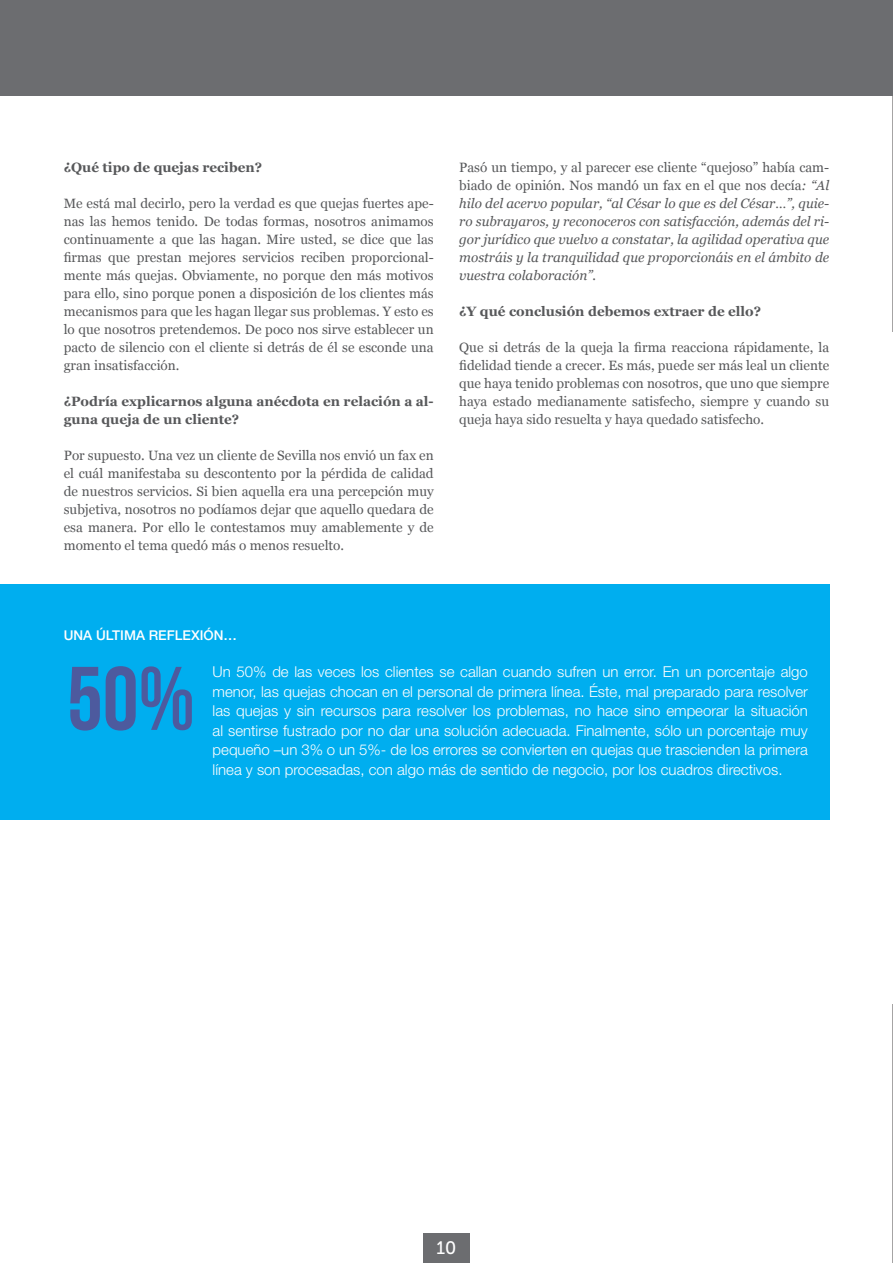
<style>
.page{position:relative;width:893px;height:1263px;background:#fff}
.page>*{position:absolute;margin:0;border:0;box-sizing:border-box;transform-origin:0 0}
.Art-apartat-1{font:90px "Bebas Neue";color:#4d5a9e}
.t1{font:18px "Museo Slab 500";color:#fff}
.Cuerpo{font:300 15px/19.5px "Helvetica Neue LT Std";color:#fff;text-align:justify}
.Entrevista{font:13.5px/18px "Georgia";color:#57585a;text-align:justify}
.Entrevista-2{font:italic 13.5px/18px "Georgia";color:#57585a;text-align:justify}
.Entrevista-3{font:700 13.5px/18px "Georgia";color:#57585a}
.Cuerpo-2{font:500 13.5px "Helvetica Neue LT Std";color:#fff}
.s1{font-style:normal}
</style>
<div class="page">
<div style="left:423px;top:1233px;width:47px;height:30px;background:#6c6d70"></div>
<svg style="left:892px;top:96px;width:1px;height:1167px"></svg>
<div style="left:784px;top:332px;width:109px;height:671px;background:#fff"></div>
<div style="left:0;top:0;width:893px;height:96px;background:#6c6d70"></div>
<div style="left:0;top:584px;width:829px;height:236px;background:#00aeef"></div>
<h2 class="Entrevista-3" style="left:64px;top:157px;width:200px">¿Qué tipo de quejas reciben?</h2>
<h2 class="Entrevista" style="left:64px;top:194px;width:371px">Me está mal decirlo, pero la verdad es que quejas fuertes ape&shy;nas las hemos tenido. De todas formas, nosotros animamos continuamente a que las hagan. Mire usted, se dice que las firmas que prestan mejores servicios reciben proporcional&shy;mente más quejas. Obviamente, no porque den más motivos para ello, sino porque ponen a disposición de los clientes más mecanismos para que les hagan llegar sus problemas. Y esto es lo que nosotros pretendemos. De poco nos sirve establecer un pacto de silencio con el cliente si detrás de él se esconde una gran insatisfacción.</h2>
<h2 class="Entrevista-3" style="left:64px;top:391px;width:371px">¿Podría explicarnos alguna anécdota en relación a al&shy;guna queja de un cliente?</h2>
<h2 class="Entrevista" style="left:64px;top:446px;width:371px">Por supuesto. Una vez un cliente de Sevilla nos envió un fax en el cuál manifestaba su descontento por la pérdida de calidad de nuestros servicios. Si bien aquella era una percepción muy subjetiva, nosotros no podíamos dejar que aquello quedara de esa manera. Por ello le contestamos muy amablemente y de momento el tema quedó más o menos resuelto.</h2>
<h2 class="Entrevista-2" style="left:459px;top:158px;width:371px"><span class="s1">Pasó un tiempo, y al parecer ese cliente “quejoso” había cam&shy;biado de opinión. Nos mandó un fax en el que nos decía</span>: “Al hilo del acervo popular, “al César lo que es del César…”, quie&shy;ro subrayaros, y reconoceros con satisfacción, además del ri&shy;gor jurídico que vuelvo a constatar, la agilidad operativa que mostráis y la tranquilidad que proporcionáis en el ámbito de vuestra colaboración”.</h2>
<h2 class="Entrevista-3" style="left:459px;top:301px;width:303px">¿Y qué conclusión debemos extraer de ello?</h2>
<h2 class="Entrevista" style="left:459px;top:338px;width:371px">Que si detrás de la queja la firma reacciona rápidamente, la fidelidad tiende a crecer. Es más, puede ser más leal un cliente que haya tenido problemas con nosotros, que uno que siempre haya estado medianamente satisfecho, siempre y cuando su queja haya sido resuelta y haya quedado satisfecho.</h2>
<p class="Cuerpo-2" style="left:64px;top:627px;width:175px">UNA ÚLTIMA REFLEXIÓN…</p>
<p class="Cuerpo" style="left:213px;top:662px;width:597px">Un 50% de las veces los clientes se callan cuando sufren un error. En un porcentaje algo menor, las quejas chocan en el personal de primera línea. Éste, mal preparado para resolver las quejas y sin recursos para resolver los problemas, no hace sino empeorar la situación al sentirse fustrado por no dar una solución adecuada. Finalmente, sólo un porcentaje muy pequeño –un 3% o un 5%- de los errores se convierten en quejas que trascienden la primera línea y son procesadas, con algo más de sentido de negocio, por los cuadros directivos.</p>
<p class="Art-apartat-1" style="left:67px;top:649px;width:129px">50%</p>
<h2 class="t1" style="left:437px;top:1238px;width:21px">10</h2>
</div>
